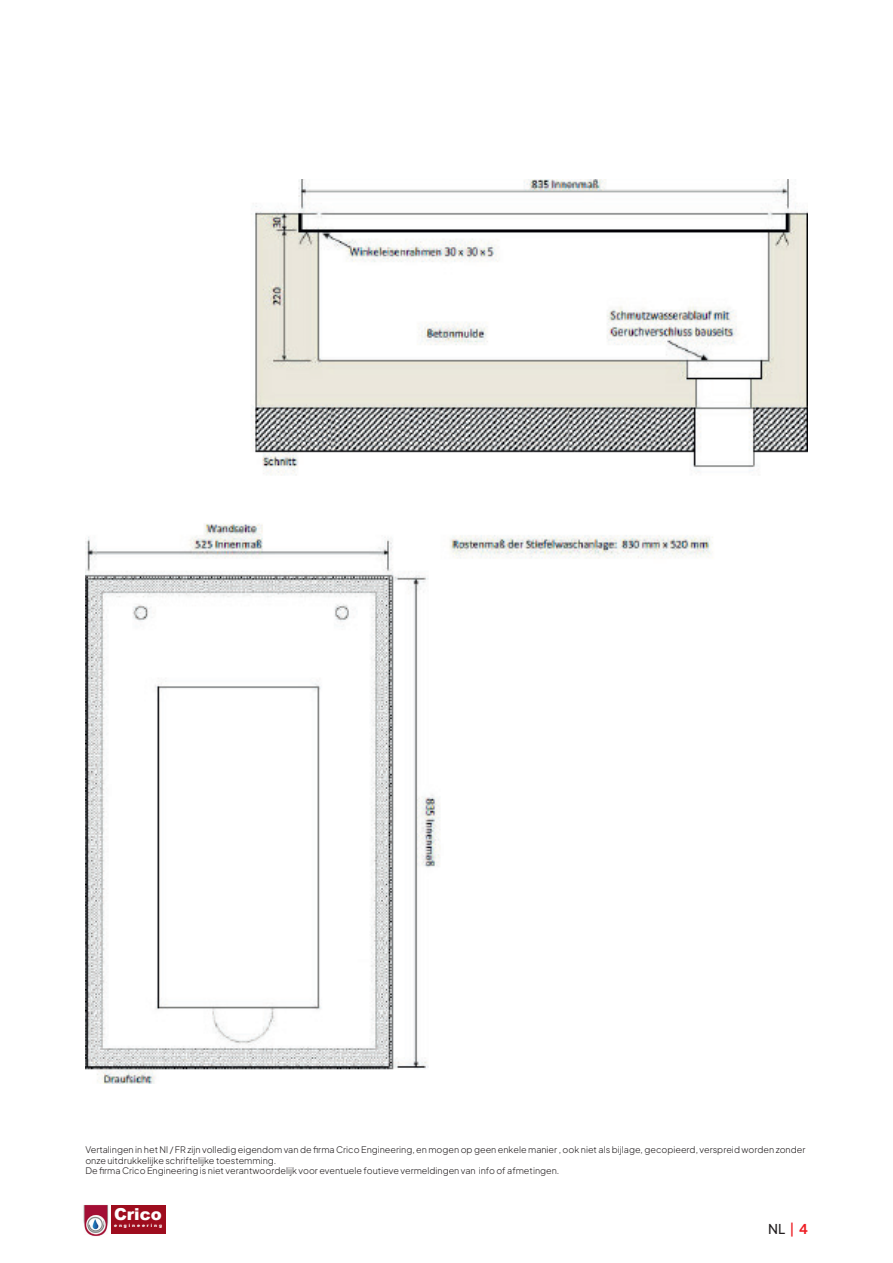
<style>
.page{position:relative;width:893px;height:1263px;background:#fff}
.page>*{position:absolute;margin:0;border:0;box-sizing:border-box;transform-origin:0 0}
.t1{font:900 16.5px "Arial";color:#fff}
.t2{font:13.5px "Plus Jakarta Sans";color:#231f20}
.t3{font:300 9px/10.8px "Plus Jakarta Sans";color:#231f20}
.t4{font:900 4.5px "Arial";letter-spacing:.43em;color:#fff}
.s1{color:#ee1d23}
</style>
<div class="page">
<img style="left:85px;top:180px;width:723px;height:903px">
<div style="left:111px;top:1205px;width:55px;height:29px;background:#9e0d1e"></div>
<img style="left:83px;top:1205px;width:26px;height:31px">
<p class="t3" style="left:85px;top:1143px;width:722px">Vertalingen in het Nl / FR zijn volledig eigendom van de firma Crico Engineering, en mogen op geen enkele manier , ook niet als bijlage, gecopieerd, verspreid worden zonder onze uitdrukkelijke schriftelijke toestemming.<br>De firma Crico Engineering is niet verantwoordelijk voor eventuele foutieve vermeldingen van info of afmetingen.</p>
<h1 class="t1" style="left:114px;top:1202px;width:49px">Crico</h1>
<p class="t4" style="left:114px;top:1222px;width:49px">engineering</p>
<h2 class="t2" style="left:768px;top:1218px;width:41px">NL <span class="s1">| 4</span></h2>
</div>
